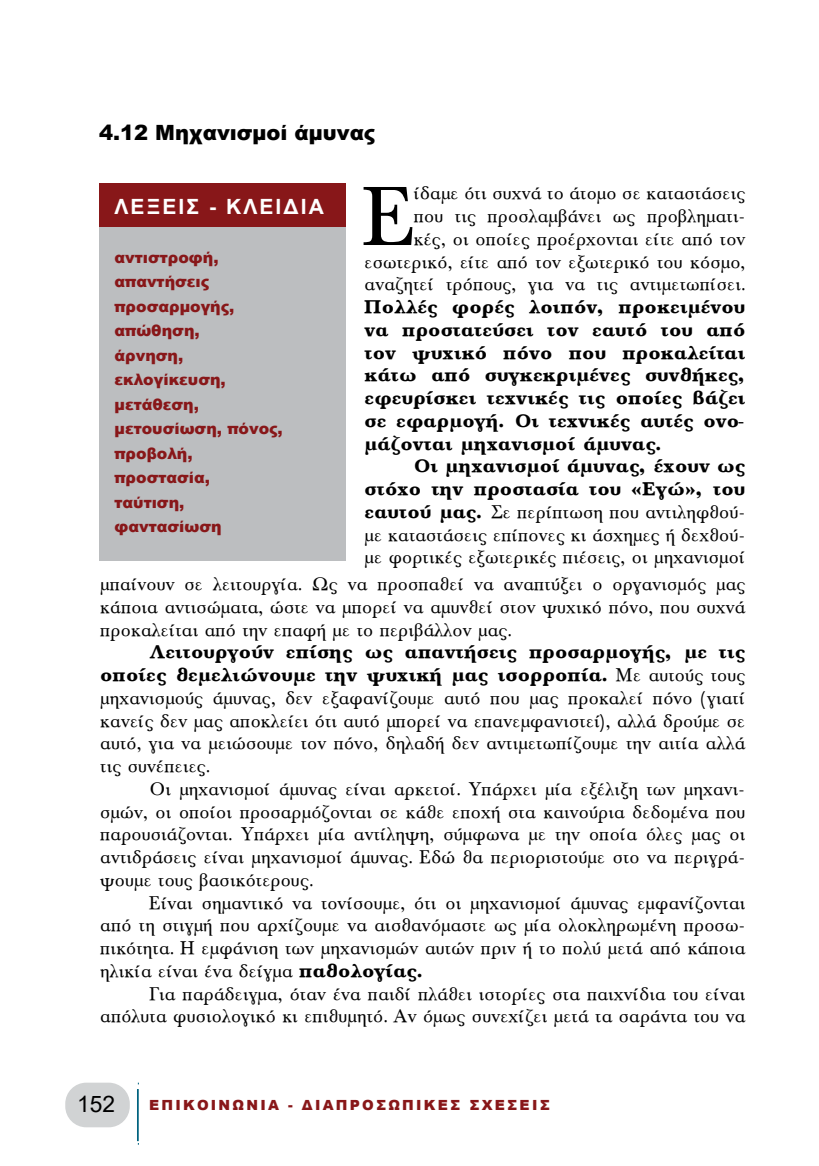
<style>
.page{position:relative;width:819px;height:1166px;background:#fff}
.page>*{position:absolute;margin:0;border:0;box-sizing:border-box;transform-origin:0 0}
.t1{font:97.3px "UB Sherlock";color:#000}
.t2{font:22.75px "Arial";color:#000}
.t3{font:21px/22.8px "UB Sherlock";color:#000;text-align:justify}
.t4{font:21px/22.8px "UB Sherlock Bold";color:#000;text-align:right}
.t5{font:900 21px "Arial";color:#000}
.t6{font:700 21px "Arial";letter-spacing:.1em;color:#fff}
.t7{font:900 15.75px/24.5px "Arial";color:#881719}
.t8{font:900 14px "Arial";letter-spacing:.16em;color:#881719}
.s1{font-family:"UB Sherlock Bold"}
.s2{font-family:"UB Sherlock"}
</style>
<div class="page">
<div style="left:65px;top:1082px;width:65px;height:45px;background:#d1d3d4;border-radius:21px"></div>
<hr style="left:137px;top:1089px;width:2px;height:52px;background:#00627f">
<div style="left:99px;top:184px;width:246px;height:377px;background:#bcbec0"></div>
<div style="left:99px;top:184px;width:246px;height:43px;background:#881719"></div>
<p class="t5" style="left:99px;top:117px;width:277px">4.12 Μηχανισμοί άμυνας</p>
<h1 class="t1" style="left:361px;top:172px;width:53px">Ε</h1>
<p class="t3" style="left:363px;top:183px;width:382px;text-align:right">ίδαμε ότι συχνά το άτομο σε καταστάσεις<br>που τις προσλαμβάνει ως προβληματι-<br>κές, οι οποίες προέρχονται είτε από τον εσωτερικό, είτε από τον εξωτερικό του κόσμο, αναζητεί τρόπους, για να τις αντιμετωπίσει.</p>
<p class="t4" style="left:363px;top:296px;width:382px;text-align:justify">Πολλές φορές λοιπόν, προκειμένου να προστατεύσει τον εαυτό του από τον ψυχικό πόνο που προκαλείται κάτω από συγκεκριμένες συνθήκες, εφευρίσκει τεχνικές τις οποίες βάζει σε εφαρμογή. Οι τεχνικές αυτές ονο&shy;μάζονται μηχανισμοί άμυνας.</p>
<p class="t4" style="left:363px;top:455px;width:382px">Οι μηχανισμοί άμυνας, έχουν ως στόχο την προστασία του «Εγώ», του</p>
<p class="t3" style="left:363px;top:501px;width:382px"><span class="s1">εαυτού μας.</span> Σε περίπτωση που αντιληφθού&shy;με καταστάσεις επίπονες κι άσχημες ή δεχθού&shy;με φορτικές εξωτερικές πιέσεις, οι μηχανισμοί</p>
<p class="t3" style="left:99px;top:573px;width:646px">μπαίνουν σε λειτουργία. Ως να προσπαθεί να αναπτύξει ο οργανισμός μας κάποια αντισώματα, ώστε να μπορεί να αμυνθεί στον ψυχικό πόνο, που συχνά προκαλείται από την επαφή με το περιβάλλον μας.</p>
<p class="t4" style="left:99px;top:641px;width:646px">Λειτουργούν επίσης ως απαντήσεις προσαρμογής, με τις οποίες θεμελιώνουμε την ψυχική μας ισορροπία. <span class="s2">Με αυτούς τους</span></p>
<p class="t3" style="left:99px;top:687px;width:646px">μηχανισμούς άμυνας, δεν εξαφανίζουμε αυτό που μας προκαλεί πόνο (γιατί κανείς δεν μας αποκλείει ότι αυτό μπορεί να επανεμφανιστεί), αλλά δρούμε σε αυτό, για να μειώσουμε τον πόνο, δηλαδή δεν αντιμετωπίζουμε την αιτία αλλά τις συνέπειες.</p>
<p class="t3" style="left:99px;top:778px;width:646px;text-indent:50px">Οι μηχανισμοί άμυνας είναι αρκετοί. Υπάρχει μία εξέλιξη των μηχανι&shy;σμών, οι οποίοι προσαρμόζονται σε κάθε εποχή στα καινούρια δεδομένα που παρουσιάζονται. Υπάρχει μία αντίληψη, σύμφωνα με την οποία όλες μας οι αντιδράσεις είναι μηχανισμοί άμυνας. Εδώ θα περιοριστούμε στο να περιγρά&shy;ψουμε τους βασικότερους.</p>
<p class="t3" style="left:99px;top:892px;width:646px;text-indent:50px">Είναι σημαντικό να τονίσουμε, ότι οι μηχανισμοί άμυνας εμφανίζονται από τη στιγμή που αρχίζουμε να αισθανόμαστε ως μία ολοκληρωμένη προσω&shy;πικότητα. Η εμφάνιση των μηχανισμών αυτών πριν ή το πολύ μετά από κάποια ηλικία είναι ένα δείγμα <span class="s1">παθολογίας.</span></p>
<p class="t3" style="left:99px;top:983px;width:646px;text-align:right">Για παράδειγμα, όταν ένα παιδί πλάθει ιστορίες στα παιχνίδια του είναι απόλυτα φυσιολογικό κι επιθυμητό. Αν όμως συνεχίζει μετά τα σαράντα του να</p>
<p class="t6" style="left:114px;top:191px;width:211px">ΛΕΞΕΙΣ - ΚΛΕΙΔΙA</p>
<p class="t7" style="left:114px;top:244px;width:170px">αντιστροφή, απαντήσεις προσαρμογής, απώθηση,<br>άρνηση, εκλογίκευση, μετάθεση, μετουσίωση, πόνος, προβολή, προστασία, ταύτιση, φαντασίωση</p>
<p class="t2" style="left:77px;top:1088px;width:39px">152</p>
<p class="t8" style="left:149px;top:1095px;width:402px">ΕΠΙΚΟΙΝΩΝΙΑ - ΔΙΑΠΡΟΣΩΠΙΚΕΣ ΣΧΕΣΕΙΣ</p>
</div>
